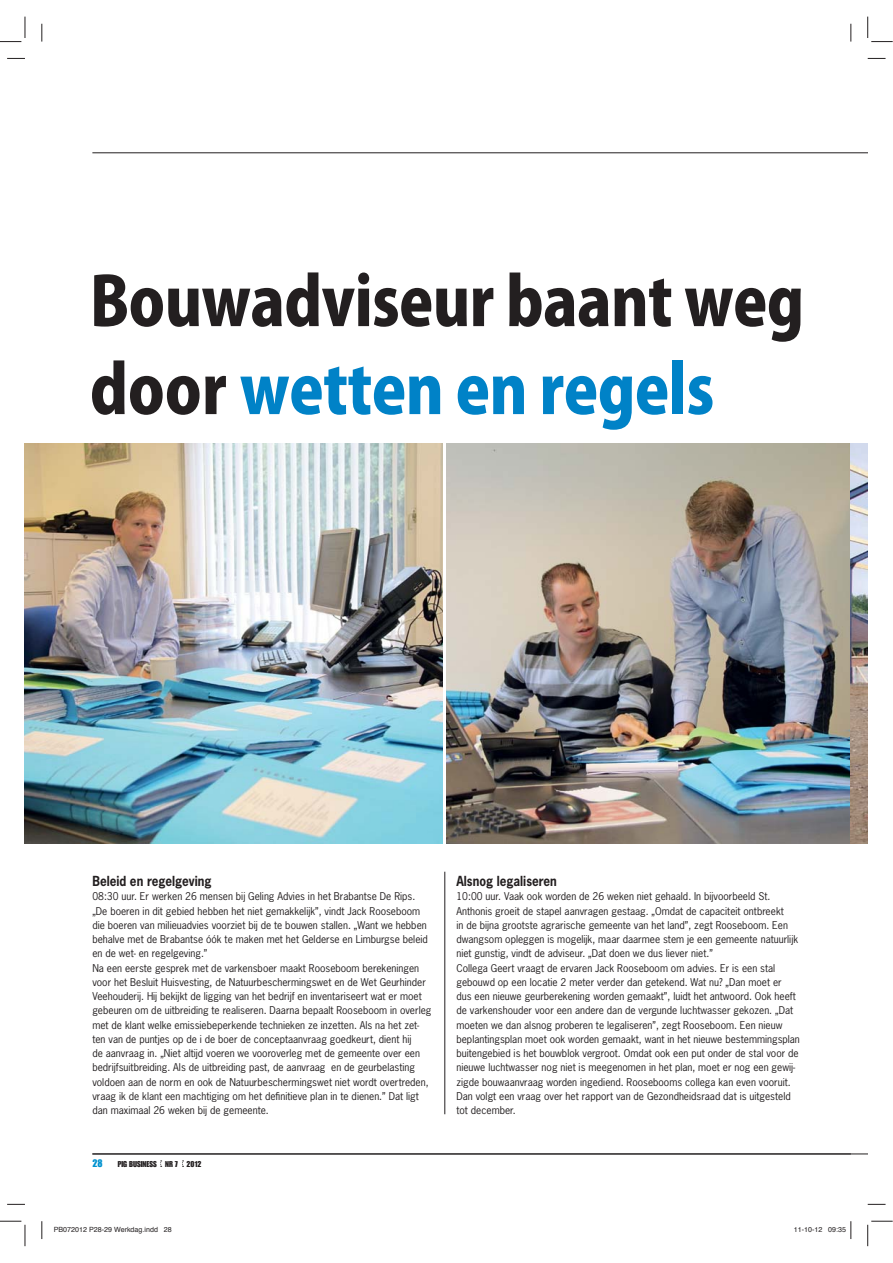
<style>
.page{position:relative;width:893px;height:1263px;background:#fff}
.page>*{position:absolute;margin:0;border:0;box-sizing:border-box;transform-origin:0 0}
.t1{font:66.6px/88.1px "Koz Go Pro Heavy 90 msp RKSJ H";letter-spacing:-.01em;color:#231f20;scale:.92 1}
.t2{font:700 13.05px "News Gothic Std";color:#231f20;scale:.9 1}
.t3{font:10.65px "Impact LT Std";color:#0092cf}
.t4{font:10.05px/14.2px "News Gothic Std";color:#231f20}
.t5{font:8.25px "Impact LT Std";color:#231f20}
.t6{font:7.2px "Helvetica";color:#231f20}
.s1{color:#0082c7}
</style>
<div class="page">
<img style="left:25px;top:444px;width:418px;height:399px">
<img style="left:446px;top:444px;width:422px;height:399px">
<hr style="left:92px;top:1154px;width:776px;height:1px;background:#231f20">
<hr style="left:92px;top:153px;width:776px;height:1px;background:#231f20">
<hr style="left:444px;top:872px;width:1px;height:242px;background:#231f20">
<svg style="left:7px;top:58px;width:18px;height:1px"></svg>
<svg style="left:868px;top:58px;width:17px;height:1px"></svg>
<svg style="left:7px;top:1204px;width:18px;height:1px"></svg>
<svg style="left:868px;top:1204px;width:17px;height:1px"></svg>
<svg style="left:41px;top:24px;width:2px;height:18px"></svg>
<svg style="left:41px;top:1221px;width:2px;height:18px"></svg>
<svg style="left:850px;top:24px;width:1px;height:18px"></svg>
<svg style="left:0;top:17px;width:26px;height:25px"></svg>
<svg style="left:0;top:1221px;width:26px;height:25px"></svg>
<svg style="left:867px;top:17px;width:26px;height:25px"></svg>
<svg style="left:867px;top:1221px;width:26px;height:25px"></svg>
<svg style="left:850px;top:1221px;width:1px;height:18px"></svg>
<h1 class="t1" style="left:90px;top:266px;width:778px">Bouwadviseur baant weg door <span class="s1">wetten en regels</span></h1>
<p class="t2" style="left:92px;top:876px;width:134px">Beleid en regelgeving</p>
<p class="t4" style="left:92px;top:890px;width:341px">08:30 uur. Er werken 26 mensen bij Geling Advies in het Brabantse De Rips. „De boeren in dit gebied hebben het niet gemakkelijk”, vindt Jack Rooseboom die boeren van milieuadvies voorziet bij de te bouwen stallen. „Want we hebben behalve met de Brabantse óók te maken met het Gelderse en Limburgse beleid en de wet- en regelgeving.”<br>Na een eerste gesprek met de varkensboer maakt Rooseboom berekeningen voor het Besluit Huisvesting, de Natuurbeschermingswet en de Wet Geurhinder Veehouderij. Hij bekijkt de ligging van het bedrijf en inventariseert wat er moet gebeuren om de uitbreiding te realiseren. Daarna bepaalt Rooseboom in overleg met de klant welke emissiebeperkende technieken ze inzetten. Als na het zet&shy;ten van de puntjes op de i de boer de conceptaanvraag goedkeurt, dient hij<br>de aanvraag in. „Niet altijd voeren we vooroverleg met de gemeente over een bedrijfsuitbreiding. Als de uitbreiding past, de aanvraag en de geurbelasting voldoen aan de norm en ook de Natuurbeschermingswet niet wordt overtreden, vraag ik de klant een machtiging om het definitieve plan in te dienen.” Dat ligt dan maximaal 26 weken bij de gemeente.</p>
<p class="t3" style="left:92px;top:1157px;width:12px">28</p>
<p class="t5" style="left:118px;top:1159px;width:85px">PIG BUSINESS NR 7 2012</p>
<p class="t2" style="left:456px;top:876px;width:113px">Alsnog legaliseren</p>
<p class="t4" style="left:456px;top:890px;width:345px">10:00 uur. Vaak ook worden de 26 weken niet gehaald. In bijvoorbeeld St.<br>Anthonis groeit de stapel aanvragen gestaag. „Omdat de capaciteit ontbreekt<br>in de bijna grootste agrarische gemeente van het land”, zegt Rooseboom. Een dwangsom opleggen is mogelijk, maar daarmee stem je een gemeente natuurlijk niet gunstig, vindt de adviseur. „Dat doen we dus liever niet.”<br>Collega Geert vraagt de ervaren Jack Rooseboom om advies. Er is een stal gebouwd op een locatie 2 meter verder dan getekend. Wat nu? „Dan moet er<br>dus een nieuwe geurberekening worden gemaakt”, luidt het antwoord. Ook heeft de varkenshouder voor een andere dan de vergunde luchtwasser gekozen. „Dat moeten we dan alsnog proberen te legaliseren”, zegt Rooseboom. Een nieuw beplantingsplan moet ook worden gemaakt, want in het nieuwe bestemmingsplan buitengebied is het bouwblok vergroot. Omdat ook een put onder de stal voor de nieuwe luchtwasser nog niet is meegenomen in het plan, moet er nog een gewij&shy;zigde bouwaanvraag worden ingediend. Roosebooms collega kan even vooruit.<br>Dan volgt een vraag over het rapport van de Gezondheidsraad dat is uitgesteld tot december.</p>
<p class="t6" style="left:54px;top:1226px;width:120px">PB072012 P28-29 Werkdag.indd 28</p>
<p class="t6" style="left:794px;top:1226px;width:54px">11-10-12 09:35</p>
</div>
